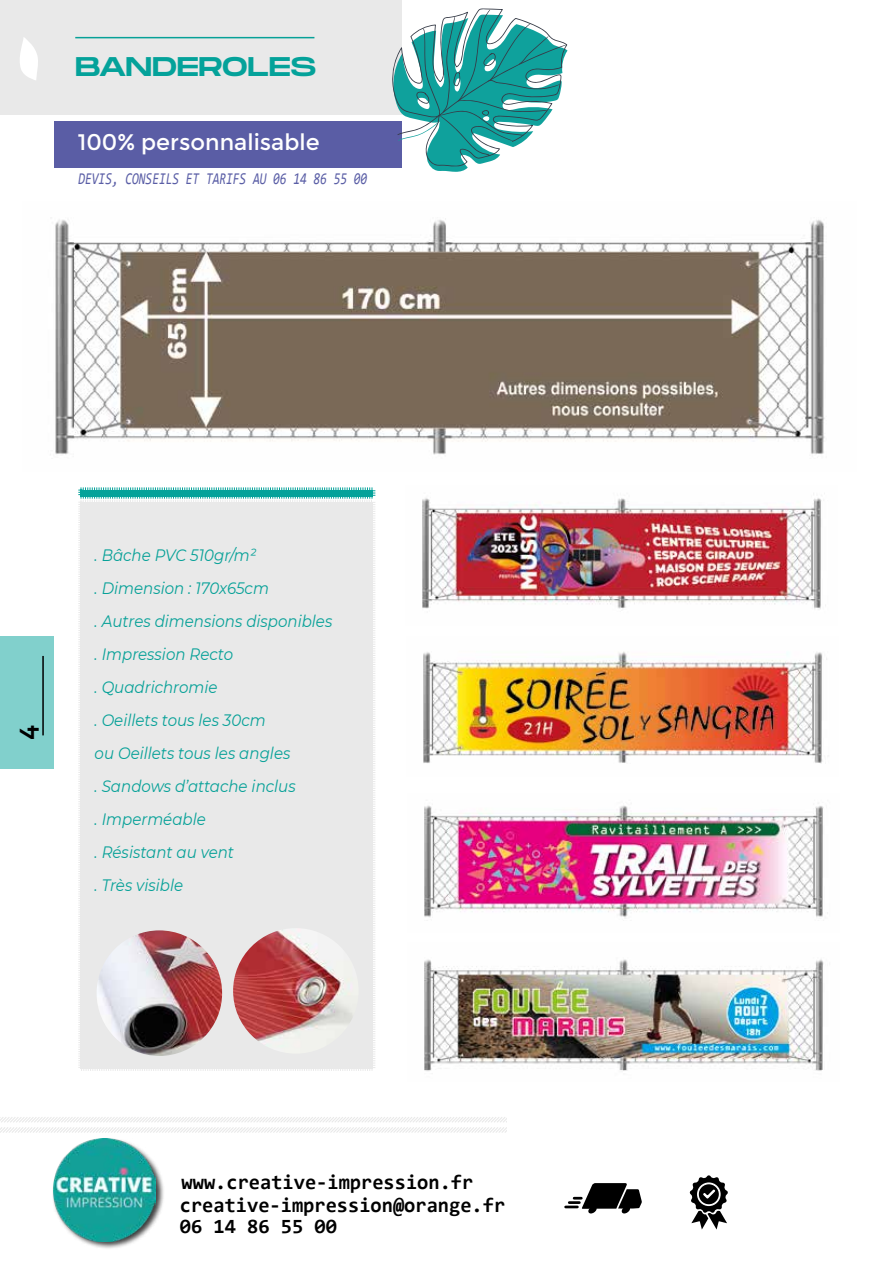
<style>
.page{position:relative;width:893px;height:1263px;background:#fff}
.page>*{position:absolute;margin:0;border:0;box-sizing:border-box;transform-origin:0 0}
.t1{font:27px "Monument Extended";letter-spacing:-.01em;color:#04a29a}
.t2{font:27px "Montserrat";color:#000}
.t3{font:22.5px "Montserrat";color:#fff}
.t4{font:700 20.4px/21.1px "Consolas";color:#000}
.t5{font:italic 16.5px/33px "Montserrat";color:#07a198;scale:.91 1}
.t6{font:italic 16.5px "Consolas";color:#5a5ea6;scale:.74 1}
</style>
<div class="page">
<div style="left:0;top:636px;width:54px;height:133px;background:#81d0cc"></div>
<div style="left:0;top:0;width:402px;height:115px;background:#e9e9e9"></div>
<hr style="left:75px;top:37px;width:239px;height:1px;background:#07a198">
<hr style="left:42px;top:656px;width:2px;height:79px;background:#000">
<div style="left:54px;top:121px;width:348px;height:47px;background:#5a5da5"></div>
<svg style="left:566px;top:1183px;width:76px;height:30px"></svg>
<svg style="left:690px;top:1175px;width:38px;height:54px"></svg>
<div style="left:52px;top:1137px;width:113px;height:112px;background:#000;opacity:.75"></div>
<img style="left:53px;top:1138px;width:103px;height:103px">
<svg style="left:0;top:1117px;width:507px;height:16px"></svg>
<img style="left:422px;top:493px;width:404px;height:116px">
<img style="left:423px;top:651px;width:404px;height:113px">
<img style="left:50px;top:218px;width:775px;height:237px">
<img style="left:424px;top:805px;width:404px;height:114px">
<img style="left:424px;top:959px;width:400px;height:112px">
<div style="left:78px;top:500px;width:297px;height:571px;background:#e9e9e9"></div>
<img style="left:97px;top:930px;width:125px;height:126px;border-radius:63px">
<img style="left:233px;top:928px;width:126px;height:126px;border-radius:63px">
<svg style="left:392px;top:8px;width:175px;height:164px"></svg>
<svg style="left:20px;top:38px;width:18px;height:42px"></svg>
<svg style="left:78px;top:487px;width:298px;height:12px;background:#47bab4"></svg>
<h1 class="t1" style="left:75px;top:46px;width:243px">BANDEROLES</h1>
<h2 class="t3" style="left:78px;top:129px;width:243px">100% personnalisable</h2>
<p class="t6" style="left:78px;top:167px;width:392px">DEVIS, CONSEILS ET TARIFS AU 06 14 86 55 00</p>
<h1 class="t2" style="left:14px;top:740px;width:17px;rotate:-90deg">4</h1>
<p class="t5" style="left:95px;top:538px;width:263px">. Bâche PVC 510gr/m²<br>. Dimension : 170x65cm<br>. Autres dimensions disponibles . Impression Recto<br>. Quadrichromie<br>. Oeillets tous les 30cm<br>ou Oeillets tous les angles<br>. Sandows d’attache inclus<br>. Imperméable<br>. Résistant au vent<br>. Très visible</p>
<p class="t4" style="left:182px;top:1172px;width:293px">www.creative-impression.fr</p>
<p class="t4" style="left:180px;top:1194px;width:327px">creative-impression@orange.fr<br>06 14 86 55 00</p>
</div>
